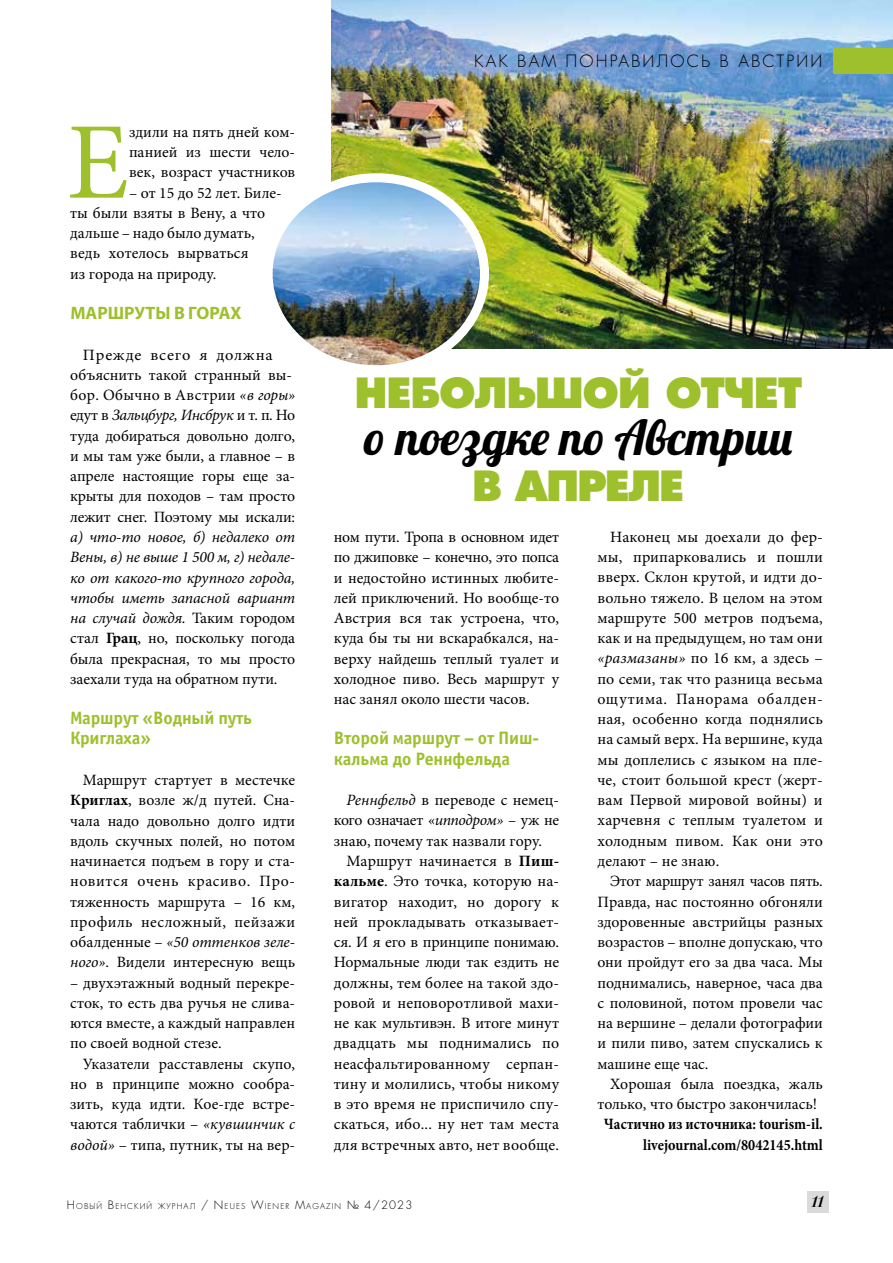
<style>
.page{position:relative;width:893px;height:1263px;background:#fff}
.page>*{position:absolute;margin:0;border:0;box-sizing:border-box;transform-origin:0 0}
.t1{font:109.2px "Minion Pro";color:#9ec02d}
.t2{font:48px "Lobster";color:#000}
.t3{font:40.5px "Favorit Extra Bold C";letter-spacing:-.03em;color:#9ec02d}
.t4{font:18px/20.2px "Officina Sans Bold C";letter-spacing:-.01em;color:#9ec02d}
.t5{font:700 18px "Myriad Pro";color:#9ec02d}
.t6{font:16.5px "Favorit Light C";letter-spacing:.13em;color:#000}
.t7{font:italic 16.5px "Paragon Nord C";color:#000}
.t8{font:15.75px/20.2px "Minion Pro";color:#000;text-align:justify}
.t9{font:15.75px/20.2px "Minion Pro";color:#000;scale:1.04 1}
.t10{font:italic 15.75px/20.2px "Minion Pro";letter-spacing:-.01em;color:#000;text-align:justify}
.t11{font:700 15.75px/20.2px "Minion Pro";color:#000;text-align:right;scale:.9 1}
.t12{font:7.8px "Favorit Light C";letter-spacing:.145em;color:#000}
.s1{font-style:italic}
.s2{font-style:normal}
.s3{font-weight:700;font-style:normal}
.s4{font-weight:700}
.s5{font-size:11.25px}
</style>
<div class="page">
<div style="left:807px;top:1192px;width:21px;height:21px;background:#dadada"></div>
<img style="left:332px;top:0;width:561px;height:349px">
<div style="left:833px;top:48px;width:60px;height:25px;background:#9ec02d"></div>
<img style="left:274px;top:178px;width:210px;height:186px">
<div style="left:264px;top:173px;width:225px;height:201px;border:9px solid #fff;border-radius:50%"></div>
<h1 class="t1" style="left:67px;top:90px;width:64px">Е</h1>
<p class="t8" style="left:129px;top:122px;width:168px">здили на пять дней ком&shy;панией из шести чело&shy;век, возраст участников</p>
<p class="t8" style="left:70px;top:183px;width:213px;text-align:left;text-indent:59px">– от 15 до 52 лет. Биле&shy;ты были взяты в Вену, а что дальше – надо было думать, ведь хотелось вырваться<br>из города на природу.</p>
<p class="t5" style="left:70px;top:301px;width:173px">МАРШРУТЫ В ГОРАХ</p>
<p class="t9" style="left:70px;top:345px;width:218px;text-indent:13px">Прежде всего я должна объяснить такой странный вы&shy;бор. Обычно в Австрии <span class="s1">«в горы» </span>едут в <span class="s1">Зальцбург, Инсбрук</span> и т. п. Но туда добираться довольно долго, и мы там уже были, а главное – в апреле настоящие горы еще за&shy;крыты для походов – там просто лежит снег. Поэтому мы искали:</p>
<p class="t10" style="left:70px;top:527px;width:227px">а) что-то новое, б) недалеко от Вены, в) не выше 1 500 м, г) недале&shy;ко от какого-то крупного города, чтобы иметь запасной вариант на случай дождя. <span class="s2">Таким городом стал</span> <span class="s3">Грац</span><span class="s2">, но, поскольку погода была прекрасная, то мы просто заехали туда на обратном пути.</span></p>
<p class="t4" style="left:70px;top:708px;width:184px">Маршрут «Водный путь<br>Криглаха»</p>
<p class="t8" style="left:70px;top:770px;width:227px;text-indent:13px">Маршрут стартует в местечке <span class="s4">Криглах</span>, возле ж/д путей. Сна&shy;чала надо довольно долго идти вдоль скучных полей, но потом начинается подъем в гору и ста&shy;новится очень красиво. Про&shy;тяженность маршрута – 16 км, профиль несложный, пейзажи обалденные – <span class="s1">«50 оттенков зеле&shy;ного»</span>. Видели интересную вещь</p>
<p class="t8" style="left:70px;top:972px;width:227px">– двухэтажный водный перекре&shy;сток, то есть два ручья не слива&shy;ются вместе, а каждый направлен по своей водной стезе.</p>
<p class="t8" style="left:70px;top:1053px;width:227px;text-indent:13px">Указатели расставлены скупо, но в принципе можно сообра&shy;зить, куда идти. Кое-где встре&shy;чаются таблички – <span class="s1">«кувшинчик с водой»</span> – типа, путник, ты на вер-</p>
<p class="t6" style="left:474px;top:51px;width:349px">КАК ВАМ ПОНРАВИЛОСЬ В АВСТРИИ</p>
<h3 class="t3" style="left:354px;top:368px;width:449px">НЕБОЛЬШОЙ ОТЧЕТ</h3>
<h2 class="t2" style="left:365px;top:407px;width:429px">о поездке по Австрии</h2>
<h3 class="t3" style="left:472px;top:461px;width:214px">В АПРЕЛЕ</h3>
<p class="t8" style="left:334px;top:527px;width:227px">ном пути. Тропа в основном идет по джиповке – конечно, это попса и недостойно истинных любите&shy;лей приключений. Но вообще-то Австрия вся так устроена, что, куда бы ты ни вскарабкался, на&shy;верху найдешь теплый туалет и холодное пиво. Весь маршрут у нас занял около шести часов.</p>
<p class="t4" style="left:334px;top:728px;width:207px">Второй маршрут – от Пиш&shy;кальма до Реннфельда</p>
<p class="t8" style="left:334px;top:790px;width:227px;text-indent:13px"><span class="s1">Реннфельд</span> в переводе с немец&shy;кого означает «<span class="s1">ипподром»</span> – уж не знаю, почему так назвали гору.</p>
<p class="t8" style="left:334px;top:851px;width:227px;text-indent:13px">Маршрут начинается в <span class="s4">Пиш&shy;кальме</span>. Это точка, которую на&shy;вигатор находит, но дорогу к ней прокладывать отказывает&shy;ся. И я его в принципе понимаю.<br>Нормальные люди так ездить не должны, тем более на такой здо&shy;ровой и неповоротливой махи&shy;не как мультивэн. В итоге минут двадцать мы поднимались по неасфальтированному серпан&shy;тину и молились, чтобы никому в это время не приспичило спу&shy;скаться, ибо... ну нет там места для встречных авто, нет вообще.</p>
<p class="t8" style="left:597px;top:527px;width:227px;text-indent:13px">Наконец мы доехали до фер&shy;мы, припарковались и пошли вверх. Склон крутой, и идти до&shy;вольно тяжело. В целом на этом маршруте 500 метров подъема, как и на предыдущем, но там oни <span class="s1">«размазаны»</span> по 16 км, а здесь – по семи, так что разница весьма ощутима. Панорама обалден&shy;ная, особенно когда поднялись на самый верх. На вершине, куда мы доплелись с языком на пле&shy;че, стоит большой крест (жерт&shy;вам Первой мировой войны) и харчевня с теплым туалетом и холодным пивом. Как они это делают – не знаю.</p>
<p class="t8" style="left:597px;top:871px;width:227px;text-indent:13px">Этот маршрут занял часов пять.<br>Правда, нас постоянно обгоняли здоровенные австрийцы разных возрастов – вполне допускаю, что они пройдут его за два часа. Мы поднимались, наверное, часа два с половиной, потом провели час на вершине – делали фотографии и пили пиво, затем спускались к машине еще час.</p>
<p class="t8" style="left:597px;top:1074px;width:227px;text-indent:13px">Хорошая была поездка, жаль только, что быстро закончилась!</p>
<p class="t11" style="left:604px;top:1114px;width:245px">Частично из источника: tourism-il. livejournal.com/8042145.html</p>
<p class="t12" style="left:67px;top:1201px;width:347px"><span class="s5">Н</span>ОВЫЙ <span class="s5">В</span>ЕНСКИЙ ЖУРНАЛ <span class="s5">/</span> <span class="s5">N</span>EUES <span class="s5">W</span>IEN ER <span class="s5">M</span>AGAZIN <span class="s5">№ 4/2023</span></p>
<p class="t7" style="left:811px;top:1192px;width:13px">11</p>
</div>
